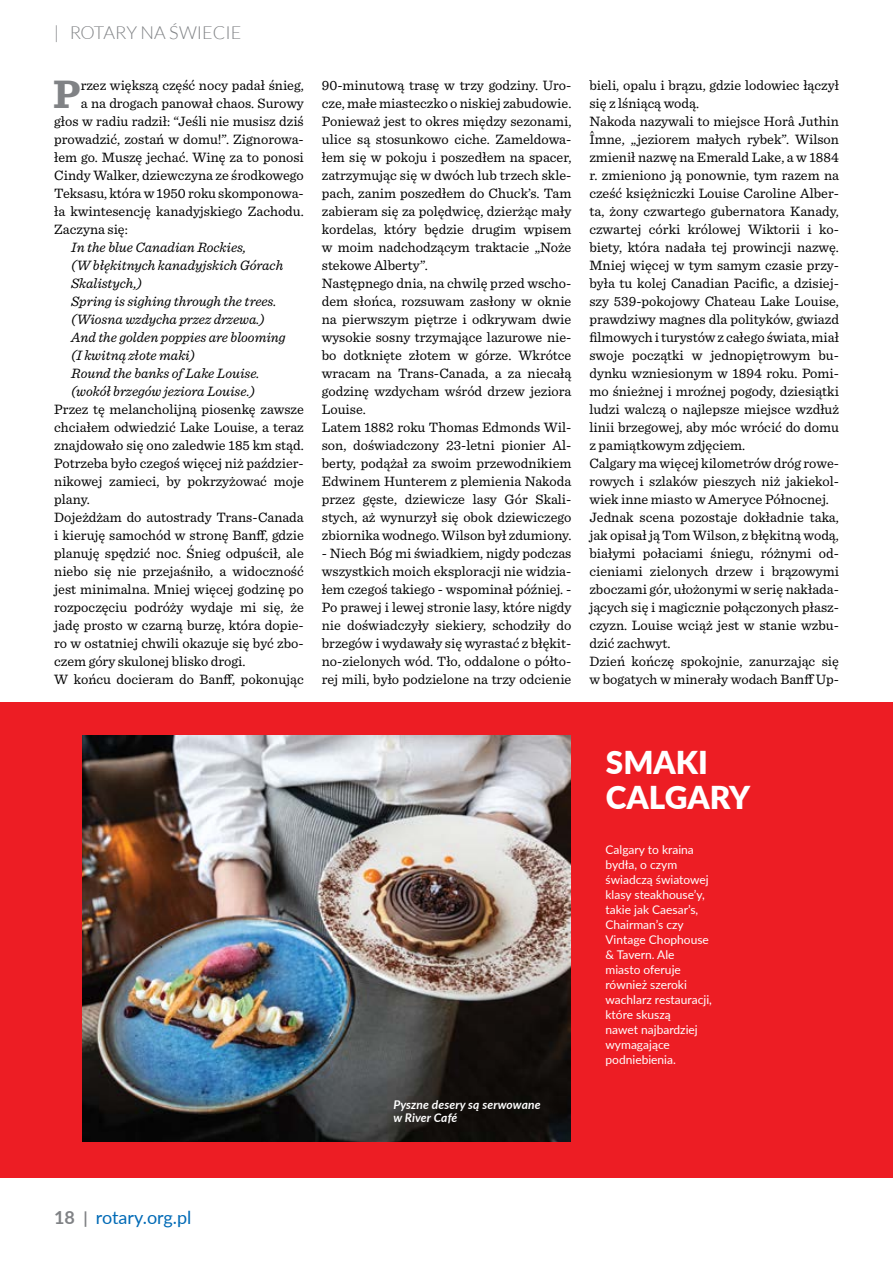
<style>
.page{position:relative;width:893px;height:1263px;background:#fff}
.page>*{position:absolute;margin:0;border:0;box-sizing:border-box;transform-origin:0 0}
.t1{font:700 41.55px "Sentinel";color:#808285}
.t2{font:900 31.5px/34.5px "Lato";color:#fff}
.t3{font:18px "Lato";color:#006ab6}
.t4{font:300 18px "Lato";color:#808285}
.t5{font:14.25px/18px "Sentinel";color:#000}
.t6{font:italic 14.25px/18px "Sentinel";color:#000}
.t7{font:12px/15px "Lato";color:#fff}
.t8{font:italic 700 12px/13.5px "Lato";letter-spacing:.01em;color:#fff}
.s1{font-weight:700;color:#808285}
.s2{font-weight:700;font-size:16.5px;color:#808285}
</style>
<div class="page">
<div style="left:0;top:702px;width:893px;height:475px;background:#ed1d24"></div>
<img style="left:83px;top:736px;width:488px;height:405px">
<p class="t4" style="left:54px;top:23px;width:189px">| ROTARY NA ŚWIECIE</p>
<h1 class="t1" style="left:53px;top:61px;width:29px">P</h1>
<p class="t5" style="left:81px;top:75px;width:225px">rzez większą część nocy padał śnieg,</p>
<p class="t5" style="left:81px;top:93px;width:225px">a na drogach panował chaos. Surowy</p>
<p class="t5" style="left:54px;top:111px;width:251px">głos w radiu radził: “Jeśli nie musisz dziś</p>
<p class="t5" style="left:54px;top:129px;width:251px">prowadzić, zostań w domu!”. Zignorowa-</p>
<p class="t5" style="left:54px;top:147px;width:251px">łem go. Muszę jechać. Winę za to ponosi</p>
<p class="t5" style="left:54px;top:165px;width:251px">Cindy Walker, dziewczyna ze środkowego</p>
<p class="t5" style="left:54px;top:183px;width:251px">Teksasu, która w 1950 roku skomponowa-</p>
<p class="t5" style="left:54px;top:201px;width:251px">ła kwintesencję kanadyjskiego Zachodu.</p>
<p class="t5" style="left:54px;top:219px;width:75px">Zaczyna się:</p>
<p class="t6" style="left:71px;top:237px;width:216px">In the blue Canadian Rockies,<br>(W błękitnych kanadyjskich Górach<br>Skalistych,)<br>Spring is sighing through the trees. (Wiosna wzdycha przez drzewa.)<br>And the golden poppies are blooming (I kwitną złote maki)<br>Round the banks of Lake Louise. (wokół brzegów jeziora Louise.)</p>
<p class="t5" style="left:54px;top:399px;width:251px">Przez tę melancholijną piosenkę zawsze chciałem odwiedzić Lake Louise, a teraz znajdowało się ono zaledwie 185 km stąd.<br>Potrzeba było czegoś więcej niż paździer&shy;nikowej zamieci, by pokrzyżować moje plany.<br>Dojeżdżam do autostrady Trans-Canada i kieruję samochód w stronę Banff, gdzie planuję spędzić noc. Śnieg odpuścił, ale niebo się nie przejaśniło, a widoczność jest minimalna. Mniej więcej godzinę po rozpoczęciu podróży wydaje mi się, że jadę prosto w czarną burzę, która dopie&shy;ro w ostatniej chwili okazuje się być zbo&shy;czem góry skulonej blisko drogi.<br>W końcu docieram do Banff, pokonując</p>
<p class="t5" style="left:322px;top:75px;width:251px">90-minutową trasę w trzy godziny. Uro&shy;cze, małe miasteczko o niskiej zabudowie.<br>Ponieważ jest to okres między sezonami, ulice są stosunkowo ciche. Zameldowa&shy;łem się w pokoju i poszedłem na spacer, zatrzymując się w dwóch lub trzech skle&shy;pach, zanim poszedłem do Chuck’s. Tam zabieram się za polędwicę, dzierżąc mały kordelas, który będzie drugim wpisem w moim nadchodzącym traktacie „Noże stekowe Alberty”.<br>Następnego dnia, na chwilę przed wscho&shy;dem słońca, rozsuwam zasłony w oknie na pierwszym piętrze i odkrywam dwie wysokie sosny trzymające lazurowe nie&shy;bo dotknięte złotem w górze. Wkrótce wracam na Trans-Canada, a za niecałą godzinę wzdycham wśród drzew jeziora Louise.<br>Latem 1882 roku Thomas Edmonds Wil&shy;son, doświadczony 23-letni pionier Al&shy;berty, podążał za swoim przewodnikiem Edwinem Hunterem z plemienia Nakoda przez gęste, dziewicze lasy Gór Skali&shy;stych, aż wynurzył się obok dziewiczego zbiornika wodnego. Wilson był zdumiony.</p>
<p class="t5" style="left:322px;top:543px;width:251px;text-align:justify">- Niech Bóg mi świadkiem, nigdy podczas wszystkich moich eksploracji nie widzia&shy;łem czegoś takiego - wspominał później. - Po prawej i lewej stronie lasy, które nigdy nie doświadczyły siekiery, schodziły do brzegów i wydawały się wyrastać z błękit&shy;no-zielonych wód. Tło, oddalone o półto&shy;rej mili, było podzielone na trzy odcienie</p>
<p class="t5" style="left:589px;top:75px;width:251px">bieli, opalu i brązu, gdzie lodowiec łączył się z lśniącą wodą.<br>Nakoda nazywali to miejsce Horâ Juthin Îmne, „jeziorem małych rybek”. Wilson zmienił nazwę na Emerald Lake, a w 1884 r. zmieniono ją ponownie, tym razem na cześć księżniczki Louise Caroline Alber&shy;ta, żony czwartego gubernatora Kanady, czwartej córki królowej Wiktorii i ko&shy;biety, która nadała tej prowincji nazwę.<br>Mniej więcej w tym samym czasie przy&shy;była tu kolej Canadian Pacific, a dzisiej&shy;szy 539-pokojowy Chateau Lake Louise, prawdziwy magnes dla polityków, gwiazd filmowych i turystów z całego świata, miał swoje początki w jednopiętrowym bu&shy;dynku wzniesionym w 1894 roku. Pomi&shy;mo śnieżnej i mroźnej pogody, dziesiątki ludzi walczą o najlepsze miejsce wzdłuż linii brzegowej, aby móc wrócić do domu z pamiątkowym zdjęciem.<br>Calgary ma więcej kilometrów dróg rowe&shy;rowych i szlaków pieszych niż jakiekol&shy;wiek inne miasto w Ameryce Północnej.<br>Jednak scena pozostaje dokładnie taka, jak opisał ją Tom Wilson, z błękitną wodą, białymi połaciami śniegu, różnymi od&shy;cieniami zielonych drzew i brązowymi zboczami gór, ułożonymi w serię nakłada&shy;jących się i magicznie połączonych płasz&shy;czyzn. Louise wciąż jest w stanie wzbu&shy;dzić zachwyt.<br>Dzień kończę spokojnie, zanurzając się w bogatych w minerały wodach Banff Up-</p>
<p class="t8" style="left:393px;top:1097px;width:149px">Pyszne desery są serwowane w River Café</p>
<h2 class="t2" style="left:606px;top:744px;width:146px">SMAKI<br>CALGARY</h2>
<p class="t7" style="left:605px;top:842px;width:108px">Calgary to kraina bydła, o czym świadczą światowej klasy steakhouse’y, takie jak Caesar’s,<br>Chairman’s czy<br>Vintage Chophouse &amp; Tavern. Ale miasto oferuje również szeroki wachlarz restauracji, które skuszą<br>nawet najbardziej wymagające podniebienia.</p>
<p class="t3" style="left:54px;top:1205px;width:139px"><span class="s1">18</span> <span class="s2">|</span> rotary.org.pl</p>
</div>
